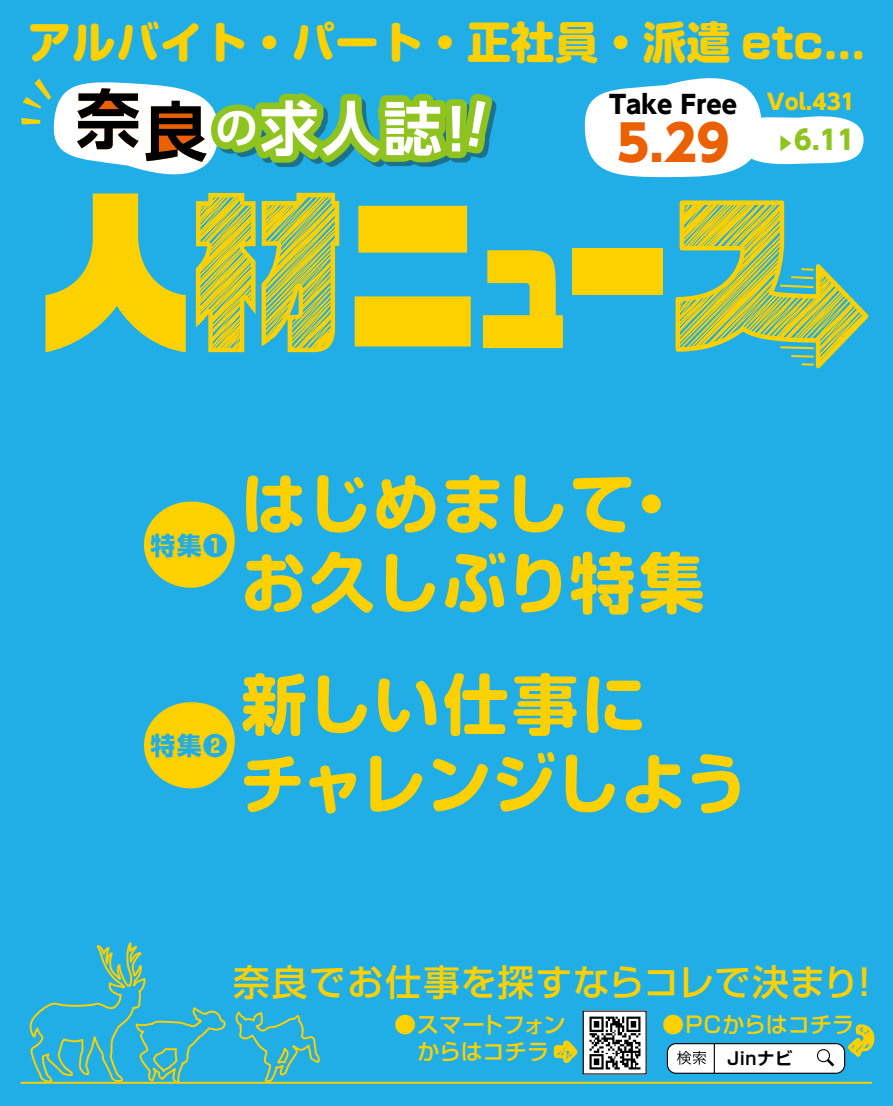
<style>
.page{position:relative;width:893px;height:1106px;background:#21aee6}
.page>*{position:absolute;margin:0;border:0;box-sizing:border-box;transform-origin:0 0}
.t1{font:700 66px/79.2px "Soft Go Std";letter-spacing:-.01em;color:#fdd000}
.t2{font:700 66px/79.2px "Soft Go Std";letter-spacing:.01em;color:#fdd000}
.t3{font:700 58.65px "UD Shin Go Pro De";color:#fff}
.t4{font:800 49.2px "UD Shin Go Pro";color:#eb6101}
.t5{font:800 43.95px "Soft Go Std";color:#fdd000}
.t6{font:500 36.3px "Shin Go Pro";letter-spacing:.025em;color:#fdd000}
.t7{font:800 26.55px "UD Shin Go Pro";color:#8fc31f}
.t8{font:800 25.05px "UD Shin Go Pro";color:#000}
.t9{font:700 24.9px "Shin Go Pro";letter-spacing:.05em;color:#21aee6}
.t10{font:500 22.2px/26.5px "Shin Go Pro";letter-spacing:-.005em;color:#fdd000}
.t11{font:800 21.45px "UD Shin Go Pro";color:#fdd000}
.t12{font:700 17.4px "Shin Go Pro De";letter-spacing:.05em;color:#000}
.s1{font-size:64.35px;color:#000}
.s2{font-size:42.3px}
.s3{font-size:57px}
.s4{font-size:17.7px}
</style>
<div class="page">
<svg style="left:236px;top:1011px;width:86px;height:73px"></svg>
<svg style="left:28px;top:942px;width:199px;height:142px"></svg>
<hr style="left:21px;top:1081px;width:850px;height:2px;background:#fdd000">
<svg style="left:541px;top:1010px;width:59px;height:72px"></svg>
<div style="left:667px;top:1043px;width:178px;height:30px;background:#fff;border-radius:9px"></div>
<div style="left:667px;top:1043px;width:178px;height:30px;border:1px solid #000;border-radius:9px"></div>
<hr style="left:714px;top:1043px;width:1px;height:30px;background:#000">
<svg style="left:677px;top:1050px;width:29px;height:14px"></svg>
<svg style="left:770px;top:1024px;width:105px;height:60px"></svg>
<img style="left:585px;top:1012px;width:60px;height:60px">
<svg style="left:144px;top:702px;width:91px;height:86px"></svg>
<svg style="left:144px;top:501px;width:91px;height:87px"></svg>
<div style="left:572px;top:248px;width:91px;height:47px;background:#fdd000"></div>
<svg style="left:584px;top:78px;width:285px;height:291px"></svg>
<svg style="left:21px;top:78px;width:542px;height:275px"></svg>
<h3 class="t5" style="left:28px;top:11px;width:839px">アルバイト・パート・正社員・派遣 etc...</h3>
<h2 class="t3" style="left:76px;top:81px;width:390px"><span class="s1">奈良</span><span class="s2">の</span>求人誌<span class="s3">!</span></h2>
<p class="t11" style="left:767px;top:84px;width:90px">Vol.431</p>
<p class="t8" style="left:609px;top:84px;width:130px">Take Free</p>
<h3 class="t4" style="left:617px;top:103px;width:114px">5.29</h3>
<p class="t7" style="left:776px;top:118px;width:80px"><span class="s4">▶</span>6.11</p>
<p class="t9" style="left:151px;top:525px;width:79px">特集❶</p>
<h1 class="t2" style="left:241px;top:459px;width:465px">はじめまして・お久しぶり特集</h1>
<p class="t9" style="left:151px;top:726px;width:79px">特集❷</p>
<h1 class="t1" style="left:239px;top:659px;width:511px">新しい仕事に<br>チャレンジしよう</h1>
<h3 class="t6" style="left:233px;top:952px;width:639px">奈良でお仕事を探すならコレで決まり!</h3>
<p class="t10" style="left:394px;top:1009px;width:173px">●スマートフォン　からはコチラ</p>
<p class="t10" style="left:662px;top:1009px;width:194px">●PCからはコチラ</p>
<p class="t12" style="left:727px;top:1043px;width:67px">Jinナビ</p>
</div>
